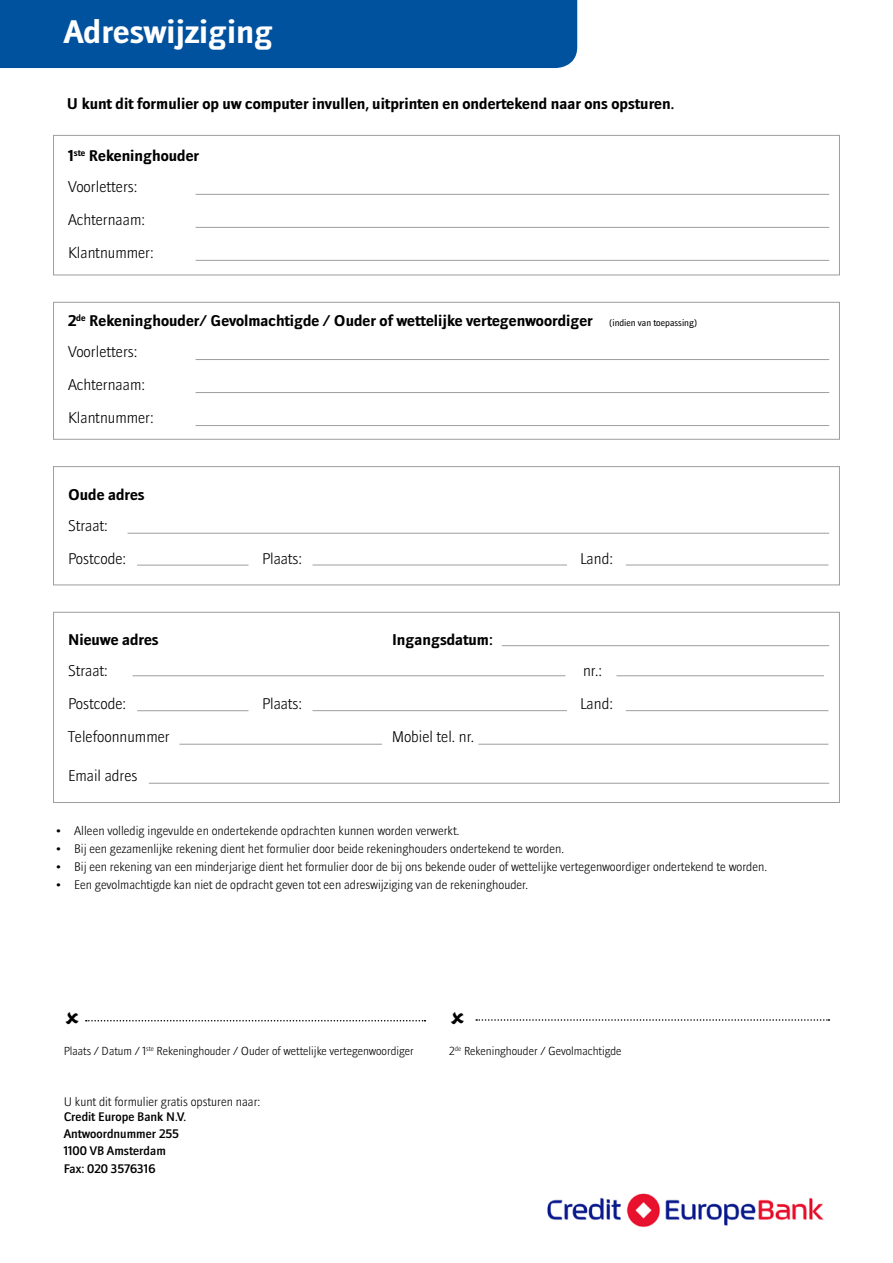
<style>
.page{position:relative;width:893px;height:1263px;background:#fff}
.page>*{position:absolute;margin:0;border:0;box-sizing:border-box;transform-origin:0 0}
.t1{font:700 31.5px "Doradani Rg";color:#fff}
.t2{font:700 15px "Doradani Rg";color:#000}
.t3{font:15px "Doradani Lt";color:#000}
.t4{font:12px "Doradani Lt";color:#000}
.t5{font:12px/17.2px "Doradani Sb";color:#000}
.t6{font:11.25px "Doradani Lt";color:#000}
.t7{font:9px "Doradani Rg";color:#000}
</style>
<div class="page">
<div style="left:53px;top:466px;width:787px;height:119px;border:1px solid #9c9e9f"></div>
<div style="left:53px;top:612px;width:787px;height:191px;border:1px solid #9c9e9f"></div>
<div style="left:53px;top:302px;width:787px;height:138px;border:1px solid #9c9e9f"></div>
<div style="left:53px;top:135px;width:787px;height:140px;border:1px solid #9c9e9f"></div>
<img style="left:547px;top:1193px;width:277px;height:35px">
<hr style="left:196px;top:194px;width:633px;height:1px;background:#9c9e9f">
<hr style="left:196px;top:227px;width:633px;height:1px;background:#9c9e9f">
<hr style="left:196px;top:260px;width:633px;height:1px;background:#9c9e9f">
<div style="left:0;top:0;width:577px;height:68px;background:#00519e"></div>
<hr style="left:196px;top:359px;width:633px;height:1px;background:#9c9e9f">
<hr style="left:196px;top:392px;width:633px;height:1px;background:#9c9e9f">
<hr style="left:196px;top:425px;width:633px;height:1px;background:#9c9e9f">
<hr style="left:128px;top:533px;width:701px;height:1px;background:#9c9e9f">
<hr style="left:149px;top:783px;width:680px;height:1px;background:#9c9e9f">
<hr style="left:133px;top:675px;width:432px;height:1px;background:#9c9e9f">
<hr style="left:616px;top:675px;width:208px;height:1px;background:#9c9e9f">
<hr style="left:502px;top:645px;width:327px;height:1px;background:#9c9e9f">
<hr style="left:137px;top:565px;width:112px;height:1px;background:#9c9e9f">
<hr style="left:137px;top:710px;width:112px;height:1px;background:#9c9e9f">
<hr style="left:179px;top:744px;width:203px;height:1px;background:#9c9e9f">
<hr style="left:478px;top:744px;width:350px;height:1px;background:#9c9e9f">
<hr style="left:313px;top:565px;width:254px;height:1px;background:#9c9e9f">
<hr style="left:313px;top:710px;width:254px;height:1px;background:#9c9e9f">
<hr style="left:626px;top:565px;width:202px;height:1px;background:#9c9e9f">
<hr style="left:626px;top:710px;width:202px;height:1px;background:#9c9e9f">
<svg style="left:86px;top:1020px;width:339px;height:1px"></svg>
<svg style="left:476px;top:1019px;width:353px;height:2px"></svg>
<h1 class="t1" style="left:64px;top:13px;width:211px">Adreswijziging</h1>
<p class="t2" style="left:67px;top:94px;width:609px">U kunt dit formulier op uw computer invullen, uitprinten en ondertekend naar ons opsturen.</p>
<p class="t2" style="left:68px;top:147px;width:133px">1<sup>ste</sup> Rekeninghouder</p>
<p class="t3" style="left:68px;top:178px;width:71px">Voorletters:</p>
<p class="t3" style="left:68px;top:211px;width:79px">Achternaam:</p>
<p class="t3" style="left:68px;top:244px;width:87px">Klantnummer:</p>
<p class="t2" style="left:68px;top:311px;width:526px">2<sup>de</sup> Rekeninghouder/ Gevolmachtigde / Ouder of wettelijke vertegenwoordiger</p>
<p class="t3" style="left:68px;top:343px;width:71px">Voorletters:</p>
<p class="t3" style="left:68px;top:376px;width:79px">Achternaam:</p>
<p class="t3" style="left:68px;top:409px;width:87px">Klantnummer:</p>
<p class="t7" style="left:610px;top:317px;width:89px">(indien van toepassing)</p>
<p class="t2" style="left:68px;top:485px;width:78px">Oude adres</p>
<p class="t3" style="left:68px;top:517px;width:41px">Straat:</p>
<p class="t3" style="left:68px;top:550px;width:60px">Postcode:</p>
<p class="t3" style="left:262px;top:550px;width:42px">Plaats:</p>
<p class="t3" style="left:580px;top:550px;width:35px">Land:</p>
<p class="t2" style="left:68px;top:631px;width:92px">Nieuwe adres</p>
<p class="t2" style="left:392px;top:631px;width:102px">Ingangsdatum:</p>
<p class="t3" style="left:68px;top:662px;width:41px">Straat:</p>
<p class="t3" style="left:583px;top:662px;width:21px">nr.:</p>
<p class="t3" style="left:68px;top:695px;width:60px">Postcode:</p>
<p class="t3" style="left:262px;top:695px;width:42px">Plaats:</p>
<p class="t3" style="left:580px;top:695px;width:35px">Land:</p>
<p class="t3" style="left:68px;top:728px;width:103px">Telefoonnummer</p>
<p class="t3" style="left:392px;top:728px;width:84px">Mobiel tel. nr.</p>
<p class="t3" style="left:68px;top:767px;width:71px">Email adres</p>
<p class="t4" style="left:56px;top:824px;width:405px">• Alleen volledig ingevulde en ondertekende opdrachten kunnen worden verwerkt.</p>
<p class="t4" style="left:56px;top:842px;width:509px">• Bij een gezamenlijke rekening dient het formulier door beide rekeninghouders ondertekend te worden.</p>
<p class="t4" style="left:56px;top:860px;width:712px">• Bij een rekening van een minderjarige dient het formulier door de bij ons bekende ouder of wettelijke vertegenwoordiger ondertekend te worden.</p>
<p class="t4" style="left:56px;top:878px;width:474px">• Een gevolmachtigde kan niet de opdracht geven tot een adreswijziging van de rekeninghouder.</p>
<p class="t6" style="left:64px;top:1044px;width:352px">Plaats / Datum / 1<sup>ste</sup> Rekeninghouder / Ouder of wettelijke vertegenwoordiger</p>
<p class="t6" style="left:449px;top:1044px;width:174px">2<sup>de</sup> Rekeninghouder / Gevolmachtigde</p>
<p class="t4" style="left:64px;top:1094px;width:198px">U kunt dit formulier gratis opsturen naar:</p>
<p class="t5" style="left:64px;top:1108px;width:124px">Credit Europe Bank N.V.<br>Antwoordnummer 255<br>1100 VB Amsterdam<br>Fax: 020 3576316</p>
</div>
